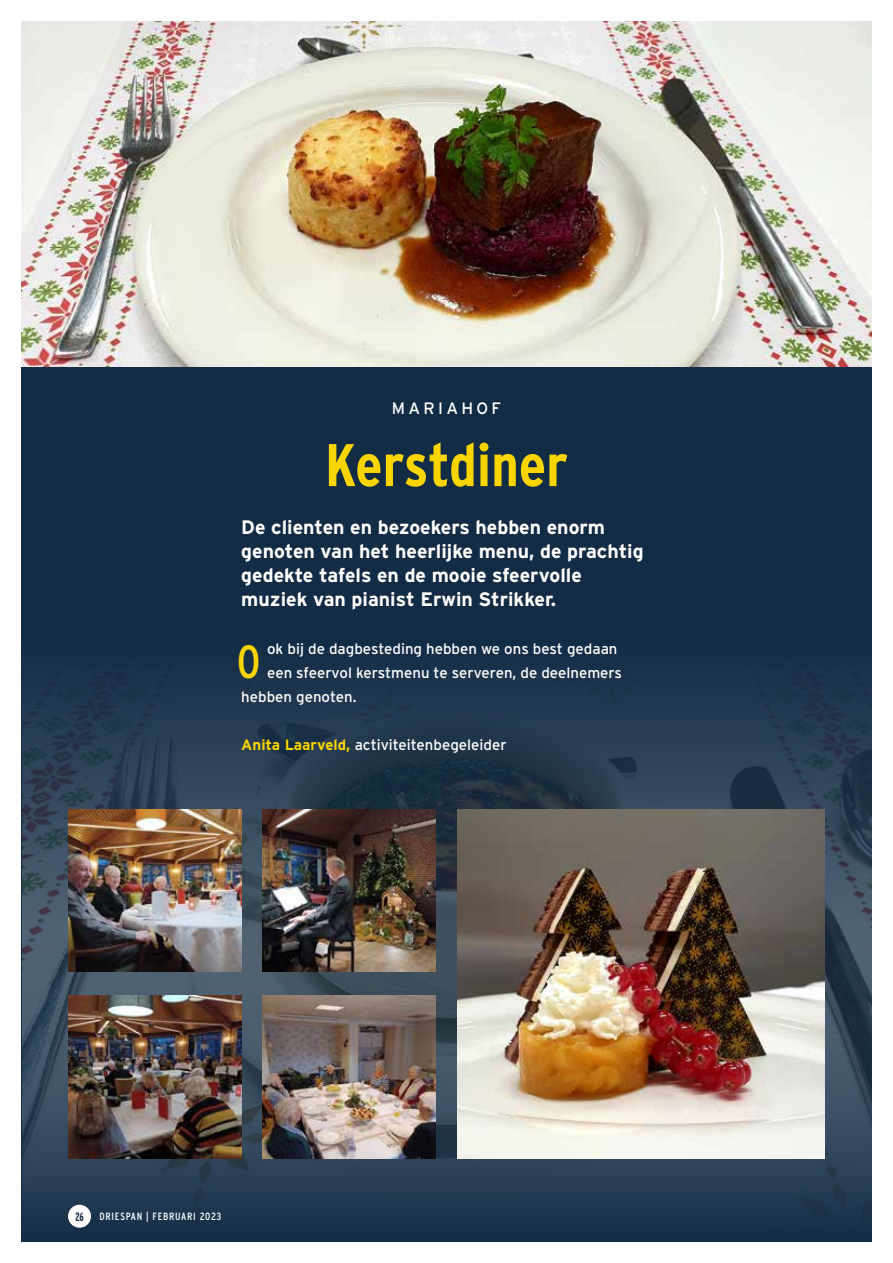
<style>
.page{position:relative;width:893px;height:1263px;background:#fff}
.page>*{position:absolute;margin:0;border:0;box-sizing:border-box;transform-origin:0 0}
.t1{font:700 condensed 60px "Interstate";color:#f8d400}
.t2{font:condensed 46.5px "Interstate";color:#f8d400}
.t3{font:700 19.5px/24px "Interstate";color:#fff}
.t4{font:16.5px "Interstate";letter-spacing:.2em;color:#fff}
.t5{font:15px "Interstate";color:#fff}
.t6{font:12.15px "Interstate Bold Comp";color:#132c45}
.t7{font:condensed 10.5px "Interstate";letter-spacing:.07em;color:#fff}
.s1{font-weight:700;color:#f8d400}
</style>
<div class="page">
<div style="left:21px;top:21px;width:851px;height:1221px;background:#132c45"></div>
<img style="left:22px;top:688px;width:850px;height:241px">
<svg style="left:22px;top:929px;width:850px;height:299px"></svg>
<img style="left:21px;top:21px;width:851px;height:345px">
<div style="left:68px;top:1205px;width:23px;height:23px;background:#fff;border-radius:50%"></div>
<img style="left:68px;top:809px;width:173px;height:163px">
<img style="left:263px;top:809px;width:173px;height:163px">
<img style="left:68px;top:996px;width:173px;height:162px">
<img style="left:263px;top:996px;width:173px;height:162px">
<img style="left:457px;top:809px;width:368px;height:349px">
<p class="t4" style="left:392px;top:399px;width:111px">MARIAHOF</p>
<h1 class="t1" style="left:325px;top:431px;width:245px">Kerstdiner</h1>
<h3 class="t3" style="left:241px;top:515px;width:404px">De clienten en bezoekers hebben enorm genoten van het heerlijke menu, de prachtig gedekte tafels en de mooie sfeervolle muziek van pianist Erwin Strikker.</h3>
<p class="t5" style="left:267px;top:640px;width:352px">ok bij de dagbesteding hebben we ons best gedaan</p>
<p class="t5" style="left:267px;top:664px;width:356px">een sfeervol kerstmenu te serveren, de deelnemers</p>
<p class="t5" style="left:241px;top:688px;width:117px">hebben genoten.</p>
<p class="t5" style="left:241px;top:736px;width:267px"><span class="s1">Anita Laarveld,</span> activiteitenbegeleider</p>
<h2 class="t2" style="left:237px;top:636px;width:25px">O</h2>
<p class="t6" style="left:75px;top:1210px;width:10px">26</p>
<p class="t7" style="left:99px;top:1210px;width:123px">DRIESPAN | FEBRUARI 2023</p>
</div>
